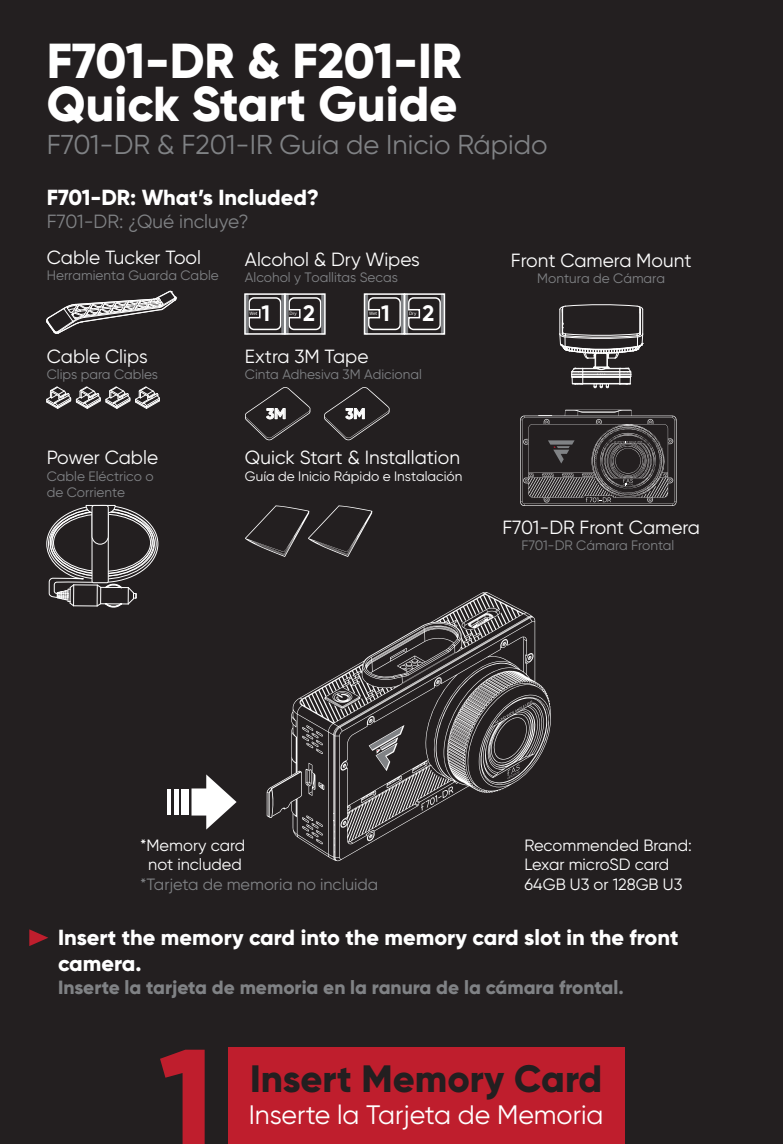
<style>
.page{position:relative;width:783px;height:1144px;background:#fff}
.page>*{position:absolute;margin:0;border:0;box-sizing:border-box;transform-origin:0 0}
.t1{font:800 138px "Gilroy";color:#bf1e2d}
.t2{font:800 49.2px/43.5px "Gilroy";color:#fff}
.t3{font:800 38.1px "Gilroy";color:#231f20}
.t4{font:27.3px "Gilroy";color:#808285}
.t5{font:26.7px "Gilroy";color:#fff}
.t6{font:700 22.2px "Gilroy";color:#fff}
.t7{font:800 21.9px/26.1px "Gilroy";color:#fff}
.t8{font:19.2px "Gilroy";color:#fff}
.t9{font:800 19.2px "Gilroy";color:#808285}
.t10{font:19.2px "Gilroy";color:#808285}
.t11{font:16.5px/19.5px "Gilroy";color:#fff;text-align:center}
.t12{font:16.5px "Gilroy";color:#808285}
.t13{font:700 14.7px "Gilroy";color:#fff}
.t14{font:13.5px/16.5px "Gilroy";color:#808285}
.t15{font:13.5px "Gilroy";color:#fff}
.t16{font:4.8px "Myriad Pro";color:#fff}
</style>
<div class="page">
<div style="left:0;top:0;width:782px;height:1144px;background:#231f20"></div>
<svg style="left:191px;top:774px;width:45px;height:55px"></svg>
<div style="left:181px;top:789px;width:8px;height:26px;background:#fff"></div>
<hr style="left:174px;top:789px;width:4px;height:26px;background:#fff">
<hr style="left:168px;top:789px;width:3px;height:26px;background:#fff">
<svg style="left:559px;top:304px;width:84px;height:84px"></svg>
<svg style="left:245px;top:505px;width:127px;height:52px"></svg>
<svg style="left:29px;top:929px;width:19px;height:17px"></svg>
<svg style="left:291px;top:592px;width:257px;height:269px"></svg>
<svg style="left:461px;top:607px;width:38px;height:23px"></svg>
<svg style="left:302px;top:725px;width:21px;height:29px"></svg>
<svg style="left:480px;top:696px;width:71px;height:90px"></svg>
<svg style="left:421px;top:786px;width:32px;height:25px"></svg>
<svg style="left:267px;top:763px;width:57px;height:81px"></svg>
<svg style="left:245px;top:387px;width:65px;height:54px"></svg>
<svg style="left:324px;top:387px;width:65px;height:54px"></svg>
<svg style="left:248px;top:296px;width:73px;height:35px"></svg>
<div style="left:245px;top:294px;width:3px;height:40px;border:1px solid #808285"></div>
<div style="left:285px;top:294px;width:3px;height:40px;border:1px solid #808285"></div>
<div style="left:321px;top:294px;width:3px;height:40px;border:1px solid #808285"></div>
<div style="left:244px;top:293px;width:41px;height:42px;border:2px solid #fff"></div>
<div style="left:284px;top:293px;width:41px;height:42px;border:2px solid #fff"></div>
<svg style="left:367px;top:296px;width:34px;height:35px"></svg>
<svg style="left:407px;top:296px;width:34px;height:35px"></svg>
<div style="left:366px;top:294px;width:1px;height:40px;border:1px solid #808285"></div>
<div style="left:401px;top:294px;width:3px;height:40px;border:1px solid #808285"></div>
<div style="left:406px;top:294px;width:1px;height:40px;border:1px solid #808285"></div>
<div style="left:441px;top:294px;width:2px;height:40px;border:1px solid #808285"></div>
<div style="left:363px;top:293px;width:42px;height:42px;border:2px solid #fff"></div>
<div style="left:403px;top:293px;width:42px;height:42px;border:2px solid #fff"></div>
<svg style="left:520px;top:409px;width:156px;height:97px"></svg>
<svg style="left:46px;top:386px;width:114px;height:23px"></svg>
<svg style="left:46px;top:291px;width:131px;height:43px"></svg>
<svg style="left:46px;top:505px;width:113px;height:103px"></svg>
<div style="left:228px;top:1047px;width:396px;height:97px;background:#bf1e2d"></div>
<h2 class="t2" style="left:47px;top:38px;width:416px">F701-DR &amp; F201-IR<br>Quick Start Guide</h2>
<h3 class="t4" style="left:47px;top:128px;width:502px">F701-DR &amp; F201-IR Guía de Inicio Rápido</h3>
<h3 class="t7" style="left:47px;top:184px;width:273px">F701-DR: What’s Included?</h3>
<h3 class="t10" style="left:47px;top:209px;width:203px">F701-DR: ¿Qué incluye?</h3>
<h3 class="t8" style="left:47px;top:245px;width:156px">Cable Tucker Tool</h3>
<p class="t14" style="left:47px;top:267px;width:173px">Herramienta Guarda Cable</p>
<h3 class="t8" style="left:245px;top:247px;width:176px">Alcohol &amp; Dry Wipes</h3>
<p class="t14" style="left:245px;top:269px;width:154px">Alcohol y Toallitas Secas</p>
<p class="t16" style="left:249px;top:311px;width:10px">Wet</p>
<h3 class="t6" style="left:261px;top:299px;width:10px">1</h3>
<p class="t16" style="left:289px;top:311px;width:9px">Dry</p>
<h3 class="t6" style="left:303px;top:299px;width:13px">2</h3>
<p class="t16" style="left:369px;top:311px;width:10px">Wet</p>
<h3 class="t6" style="left:381px;top:299px;width:10px">1</h3>
<p class="t16" style="left:409px;top:311px;width:9px">Dry</p>
<h3 class="t6" style="left:422px;top:299px;width:13px">2</h3>
<h3 class="t8" style="left:47px;top:345px;width:102px">Cable Clips</h3>
<p class="t14" style="left:47px;top:366px;width:113px">Clips para Cables</p>
<h3 class="t8" style="left:245px;top:345px;width:125px">Extra 3M Tape</h3>
<p class="t14" style="left:245px;top:366px;width:178px">Cinta Adhesiva 3M Adicional</p>
<p class="t13" style="left:266px;top:404px;width:21px">3M</p>
<p class="t13" style="left:345px;top:404px;width:21px">3M</p>
<h3 class="t8" style="left:47px;top:446px;width:113px">Power Cable</h3>
<p class="t14" style="left:47px;top:468px;width:108px">Cable Eléctrico o de Corriente</p>
<h3 class="t8" style="left:245px;top:446px;width:216px">Quick Start &amp; Installation</h3>
<p class="t15" style="left:245px;top:468px;width:219px">Guía de Inicio Rápido e Instalación</p>
<h3 class="t8" style="left:511px;top:249px;width:182px">Front Camera Mount</h3>
<p class="t14" style="left:537px;top:270px;width:129px">Montura de Cámara</p>
<h3 class="t8" style="left:502px;top:515px;width:199px">F701-DR Front Camera</h3>
<p class="t14" style="left:521px;top:537px;width:154px">F701-DR Cámara Frontal</p>
<p class="t11" style="left:140px;top:835px;width:106px">*Memory card not included</p>
<p class="t12" style="left:140px;top:874px;width:240px">*Tarjeta de memoria no incluida</p>
<p class="t11" style="left:524px;top:835px;width:169px;text-align:left">Recommended Brand:<br>Lexar microSD card<br>64GB U3 or 128GB U3</p>
<h3 class="t7" style="left:58px;top:924px;width:621px">Insert the memory card into the memory card slot in the front camera.</h3>
<h3 class="t9" style="left:58px;top:975px;width:567px">Inserte la tarjeta de memoria en la ranura de la cámara frontal.</h3>
<h1 class="t1" style="left:159px;top:1011px;width:57px">1</h1>
<h3 class="t3" style="left:250px;top:1055px;width:353px">Insert Memory Card</h3>
<h3 class="t5" style="left:249px;top:1099px;width:356px">Inserte la Tarjeta de Memoria</h3>
</div>
